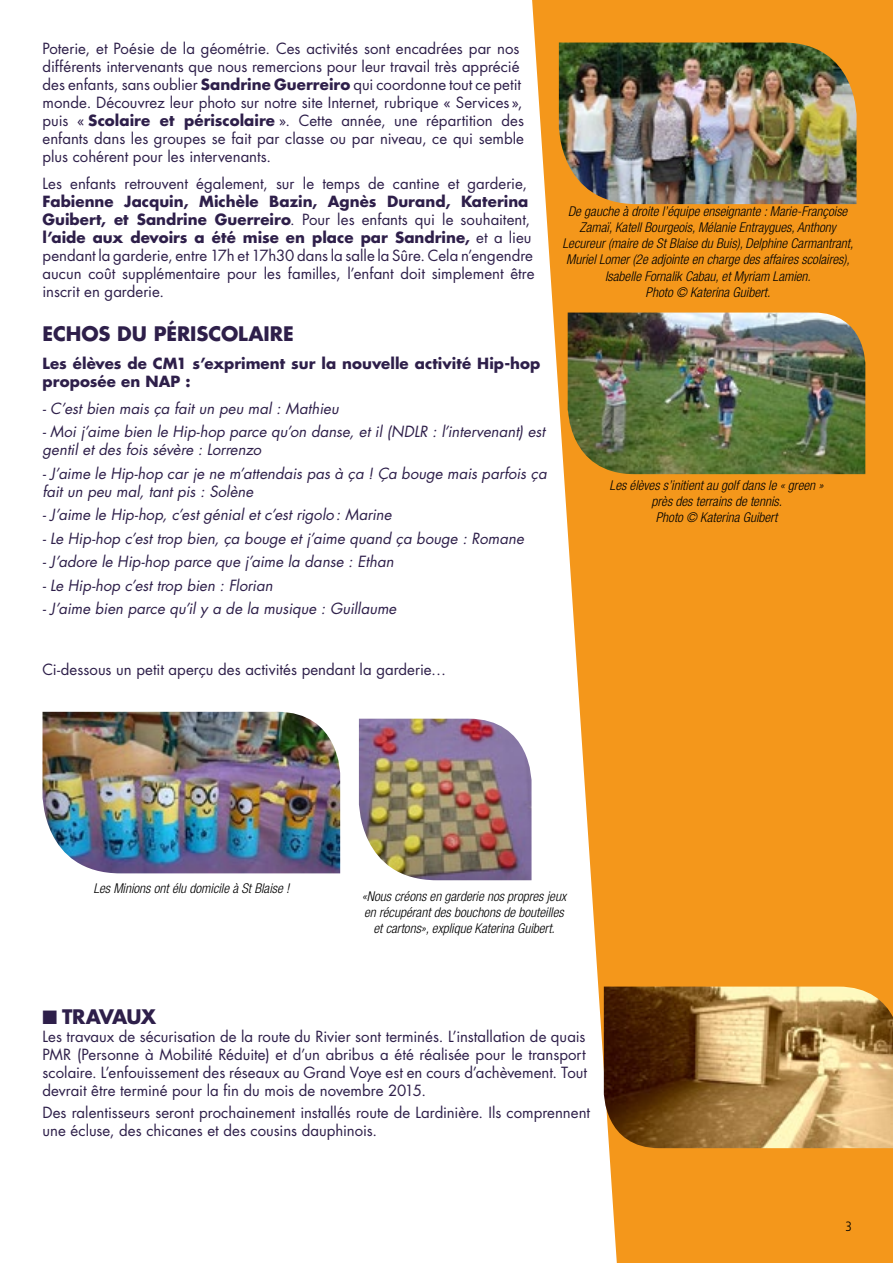
<style>
.page{position:relative;width:893px;height:1263px;background:#fff}
.page>*{position:absolute;margin:0;border:0;box-sizing:border-box;transform-origin:0 0}
.t1{font:700 19.5px "Futura";letter-spacing:-.005em;color:#2e1f4a}
.t2{font:700 19.5px "Futura";letter-spacing:-.05em;color:#2e1f4a}
.t3{font:15px/18px "Futura";color:#2e1f4a}
.t4{font:italic 15px/18px "Futura";color:#2e1f4a}
.t5{font:700 15px/18px "Futura";letter-spacing:.005em;color:#2e1f4a}
.t6{font:italic 300 condensed 13.5px/16.2px "Helvetica Neue";color:#000;text-align:center}
.t7{font:300 condensed 13.5px "Frutiger";color:#000}
.s1{font-weight:700}
</style>
<div class="page">
<svg style="left:532px;top:0;width:361px;height:1263px;fill:#f4971b"></svg>
<img style="left:559px;top:43px;width:297px;height:161px">
<img style="left:568px;top:313px;width:297px;height:161px">
<img style="left:359px;top:719px;width:172px;height:161px">
<img style="left:43px;top:712px;width:297px;height:161px">
<img style="left:604px;top:986px;width:289px;height:162px">
<p class="t3" style="left:43px;top:40px;width:483px">Poterie, et Poésie de la géométrie. Ces activités sont encadrées par nos différents intervenants que nous remercions pour leur travail très apprécié des enfants, sans oublier <span class="s1">Sandrine Guerreiro</span> qui coordonne tout ce petit monde. Découvrez leur photo sur notre site Internet, rubrique « Services », puis « <span class="s1">Scolaire et périscolaire</span> ». Cette année, une répartition des enfants dans les groupes se fait par classe ou par niveau, ce qui semble plus cohérent pour les intervenants.</p>
<p class="t3" style="left:43px;top:174px;width:486px">Les enfants retrouvent également, sur le temps de cantine et garderie,</p>
<p class="t3" style="left:43px;top:192px;width:494px"><span class="s1">Fabienne Jacquin, Michèle Bazin, Agnès Durand, Katerina Guibert, et Sandrine Guerreiro</span>. Pour les enfants qui le souhaitent, <span class="s1">l’aide aux devoirs a été mise en place par Sandrine,</span> et a lieu pendant la garderie, entre 17h et 17h30 dans la salle la Sûre. Cela n’engendre aucun coût supplémentaire pour les familles, l’enfant doit simplement être inscrit en garderie.</p>
<h1 class="t1" style="left:43px;top:321px;width:253px">ECHOS DU PÉRISCOLAIRE</h1>
<p class="t5" style="left:43px;top:353px;width:499px">Les élèves de CM1 s’expriment sur la nouvelle activité Hip-hop proposée en NAP :</p>
<p class="t4" style="left:43px;top:399px;width:298px">- C’est bien mais ça fait un peu mal : Mathieu</p>
<p class="t4" style="left:43px;top:422px;width:504px">- Moi j’aime bien le Hip-hop parce qu’on danse, et il (NDLR : l’intervenant) est gentil et des fois sévère : Lorrenzo</p>
<p class="t4" style="left:43px;top:464px;width:506px">- J’aime le Hip-hop car je ne m’attendais pas à ça ! Ça bouge mais parfois ça fait un peu mal, tant pis : Solène</p>
<p class="t4" style="left:43px;top:506px;width:351px">- J’aime le Hip-hop, c’est génial et c’est rigolo: Marine</p>
<p class="t4" style="left:43px;top:529px;width:483px">- Le Hip-hop c’est trop bien, ça bouge et j’aime quand ça bouge : Romane</p>
<p class="t4" style="left:43px;top:553px;width:353px">- J’adore le Hip-hop parce que j’aime la danse : Ethan</p>
<p class="t4" style="left:43px;top:576px;width:232px">- Le Hip-hop c’est trop bien : Florian</p>
<p class="t4" style="left:43px;top:600px;width:355px">- J’aime bien parce qu’il y a de la musique : Guillaume</p>
<p class="t6" style="left:563px;top:203px;width:292px">De gauche à droite l’équipe enseignante : Marie-Françoise Zamaï, Katell Bourgeois, Mélanie Entraygues, Anthony Lecureur (maire de St Blaise du Buis), Delphine Carmantrant, Muriel Lomer (2e adjointe en charge des affaires scolaires), Isabelle Fornalik Cabau, et Myriam Lamien.<br>Photo © Katerina Guibert.</p>
<p class="t6" style="left:610px;top:477px;width:215px">Les élèves s’initient au golf dans le « green » près des terrains de tennis.<br>Photo © Katerina Guibert</p>
<p class="t3" style="left:43px;top:660px;width:405px">Ci-dessous un petit aperçu des activités pendant la garderie…</p>
<p class="t6" style="left:93px;top:879px;width:198px">Les Minions ont élu domicile à St Blaise !</p>
<p class="t6" style="left:362px;top:888px;width:206px">«Nous créons en garderie nos propres jeux en récupérant des bouchons de bouteilles et cartons», explique Katerina Guibert.</p>
<h1 class="t2" style="left:43px;top:1003px;width:115px">■ TRAVAUX</h1>
<p class="t3" style="left:43px;top:1027px;width:546px;text-align:justify">Les travaux de sécurisation de la route du Rivier sont terminés. L’installation de quais PMR (Personne à Mobilité Réduite) et d’un abribus a été réalisée pour le transport scolaire. L’enfouissement des réseaux au Grand Voye est en cours d’achèvement. Tout devrait être terminé pour la fin du mois de novembre 2015.</p>
<p class="t3" style="left:43px;top:1103px;width:549px">Des ralentisseurs seront prochainement installés route de Lardinière. Ils comprennent une écluse, des chicanes et des cousins dauphinois.</p>
<p class="t7" style="left:845px;top:1218px;width:8px">3</p>
</div>
